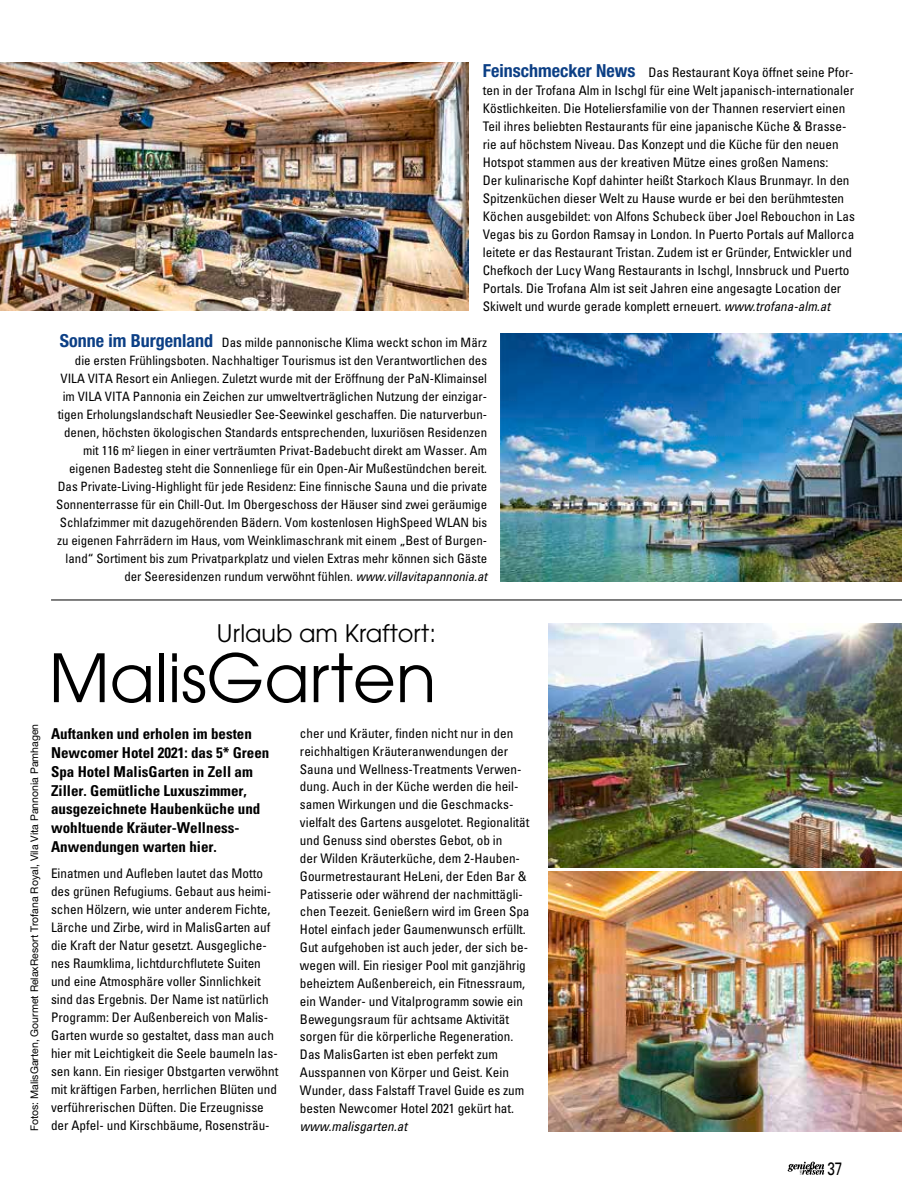
<style>
.page{position:relative;width:902px;height:1191px;background:#fff}
.page>*{position:absolute;margin:0;border:0;box-sizing:border-box;transform-origin:0 0}
._01_Head_Book{font:66px "Avant Garde";color:#000}
._01_Head_Book-2{font:24px "Avant Garde";color:#000}
.t1{font:18px "Univers";color:#000;scale:.75 1}
._05_AKTUELLES_FT_GR{font:700 condensed 15px/18.8px "Univers";color:#000}
._05_AKTUELLES_FT_GR-2{font:condensed 13.2px/17.9px "Univers";color:#000}
._03_Lithos_Head{font:condensed 13.2px/18px "Univers";color:#000}
._05_AKTUELLES_FT_GR-3{font:condensed 12.9px/18px "Univers";color:#000;text-align:right}
._01_Fotocredit_GR{font:10.5px "Helvetica Neue";color:#000}
.s1{font-family:"Helvetica Neue";font-weight:700;font-size:18px;color:#0c3f85}
.s2{font-style:italic}
</style>
<div class="page">
<img style="left:501px;top:334px;width:400px;height:247px">
<img style="left:549px;top:872px;width:352px;height:259px">
<img style="left:549px;top:624px;width:352px;height:243px">
<hr style="left:51px;top:599px;width:850px;height:1px;background:#000">
<img style="left:0;top:63px;width:468px;height:248px">
<svg style="left:787px;top:1161px;width:37px;height:13px"></svg>
<p class="_03_Lithos_Head" style="left:483px;top:63px;width:373px"><span class="s1">Feinschmecker News</span> Das Restaurant Koya öffnet seine Pfor&shy;ten in der Trofana Alm in Ischgl für eine Welt japanisch-internationaler Köstlichkeiten. Die Hoteliersfamilie von der Thannen reserviert einen Teil ihres beliebten Restaurants für eine japanische Küche &amp; Brasse&shy;rie auf höchstem Niveau. Das Konzept und die Küche für den neuen Hotspot stammen aus der kreativen Mütze eines großen Namens:<br>Der kulinarische Kopf dahinter heißt Starkoch Klaus Brunmayr. In den Spitzenküchen dieser Welt zu Hause wurde er bei den berühmtesten Köchen ausgebildet: von Alfons Schubeck über Joel Rebouchon in Las Vegas bis zu Gordon Ramsay in London. In Puerto Portals auf Mallorca leitete er das Restaurant Tristan. Zudem ist er Gründer, Entwickler und Chefkoch der Lucy Wang Restaurants in Ischgl, Innsbruck und Puerto Portals. Die Trofana Alm ist seit Jahren eine angesagte Location der Skiwelt und wurde gerade komplett erneuert. <span class="s2">www.trofana-alm.at</span></p>
<p class="_05_AKTUELLES_FT_GR-3" style="left:56px;top:333px;width:432px"><span class="s1">Sonne im Burgenland</span> Das milde pannonische Klima weckt schon im März die ersten Frühlingsboten. Nachhaltiger Tourismus ist den Verantwortlichen des VILA VITA Resort ein Anliegen. Zuletzt wurde mit der Eröffnung der PaN-Klimainsel im VILA VITA Pannonia ein Zeichen zur umweltverträglichen Nutzung der einzigar&shy;tigen Erholungslandschaft Neusiedler See-Seewinkel geschaffen. Die naturverbun&shy;denen, höchsten ökologischen Standards entsprechenden, luxuriösen Residenzen mit 116 m<sup>2</sup> liegen in einer verträumten Privat-Badebucht direkt am Wasser. Am eigenen Badesteg steht die Sonnenliege für ein Open-Air Mußestündchen bereit.<br>Das Private-Living-Highlight für jede Residenz: Eine finnische Sauna und die private Sonnenterrasse für ein Chill-Out. Im Obergeschoss der Häuser sind zwei geräumige Schlafzimmer mit dazugehörenden Bädern. Vom kostenlosen HighSpeed WLAN bis zu eigenen Fahrrädern im Haus, vom Weinklimaschrank mit einem „Best of Burgen&shy;land“ Sortiment bis zum Privatparkplatz und vielen Extras mehr können sich Gäste der Seeresidenzen rundum verwöhnt fühlen. <span class="s2">www.villavitapannonia.at</span></p>
<p class="_01_Fotocredit_GR" style="left:28px;top:1131px;width:409px;rotate:-90deg">Fotos: MalisGarten, Gourmet RelaxResort Trofana Royal, Vila Vita Pannonia Pamhagen</p>
<p class="_01_Head_Book-2" style="left:217px;top:619px;width:220px">Urlaub am Kraftort:</p>
<p class="_01_Head_Book" style="left:49px;top:639px;width:389px">MalisGarten</p>
<p class="_05_AKTUELLES_FT_GR" style="left:51px;top:724px;width:220px">Auftanken und erholen im besten<br>Newcomer Hotel 2021: das 5* Green<br>Spa Hotel MalisGarten in Zell am<br>Ziller. Gemütliche Luxuszimmer, ausgezeichnete Haubenküche und wohltuende Kräuter-Wellness-<br>Anwendungen warten hier.</p>
<p class="_05_AKTUELLES_FT_GR-2" style="left:51px;top:864px;width:229px">Einatmen und Aufleben lautet das Motto des grünen Refugiums. Gebaut aus heimi&shy;schen Hölzern, wie unter anderem Fichte, Lärche und Zirbe, wird in MalisGarten auf die Kraft der Natur gesetzt. Ausgegliche&shy;nes Raumklima, lichtdurchflutete Suiten und eine Atmosphäre voller Sinnlichkeit sind das Ergebnis. Der Name ist natürlich Programm: Der Außenbereich von Malis-Garten wurde so gestaltet, dass man auch hier mit Leichtigkeit die Seele baumeln las&shy;sen kann. Ein riesiger Obstgarten verwöhnt mit kräftigen Farben, herrlichen Blüten und verführerischen Düften. Die Erzeugnisse der Apfel- und Kirschbäume, Rosensträu-</p>
<p class="_05_AKTUELLES_FT_GR-2" style="left:300px;top:724px;width:231px">cher und Kräuter, finden nicht nur in den reichhaltigen Kräuteranwendungen der Sauna und Wellness-Treatments Verwen&shy;dung. Auch in der Küche werden die heil&shy;samen Wirkungen und die Geschmacks&shy;vielfalt des Gartens ausgelotet. Regionalität und Genuss sind oberstes Gebot, ob in<br>der Wilden Kräuterküche, dem 2-Hauben-Gourmetrestaurant HeLeni, der Eden Bar &amp; Patisserie oder während der nachmittägli&shy;chen Teezeit. Genießern wird im Green Spa Hotel einfach jeder Gaumenwunsch erfüllt.<br>Gut aufgehoben ist auch jeder, der sich be&shy;wegen will. Ein riesiger Pool mit ganzjährig beheiztem Außenbereich, ein Fitnessraum, ein Wander- und Vitalprogramm sowie ein Bewegungsraum für achtsame Aktivität sorgen für die körperliche Regeneration.<br>Das MalisGarten ist eben perfekt zum Ausspannen von Körper und Geist. Kein Wunder, dass Falstaff Travel Guide es zum besten Newcomer Hotel 2021 gekürt hat. <span class="s2">www.malisgarten.at</span></p>
<h3 class="t1" style="left:827px;top:1157px;width:22px">37</h3>
</div>
